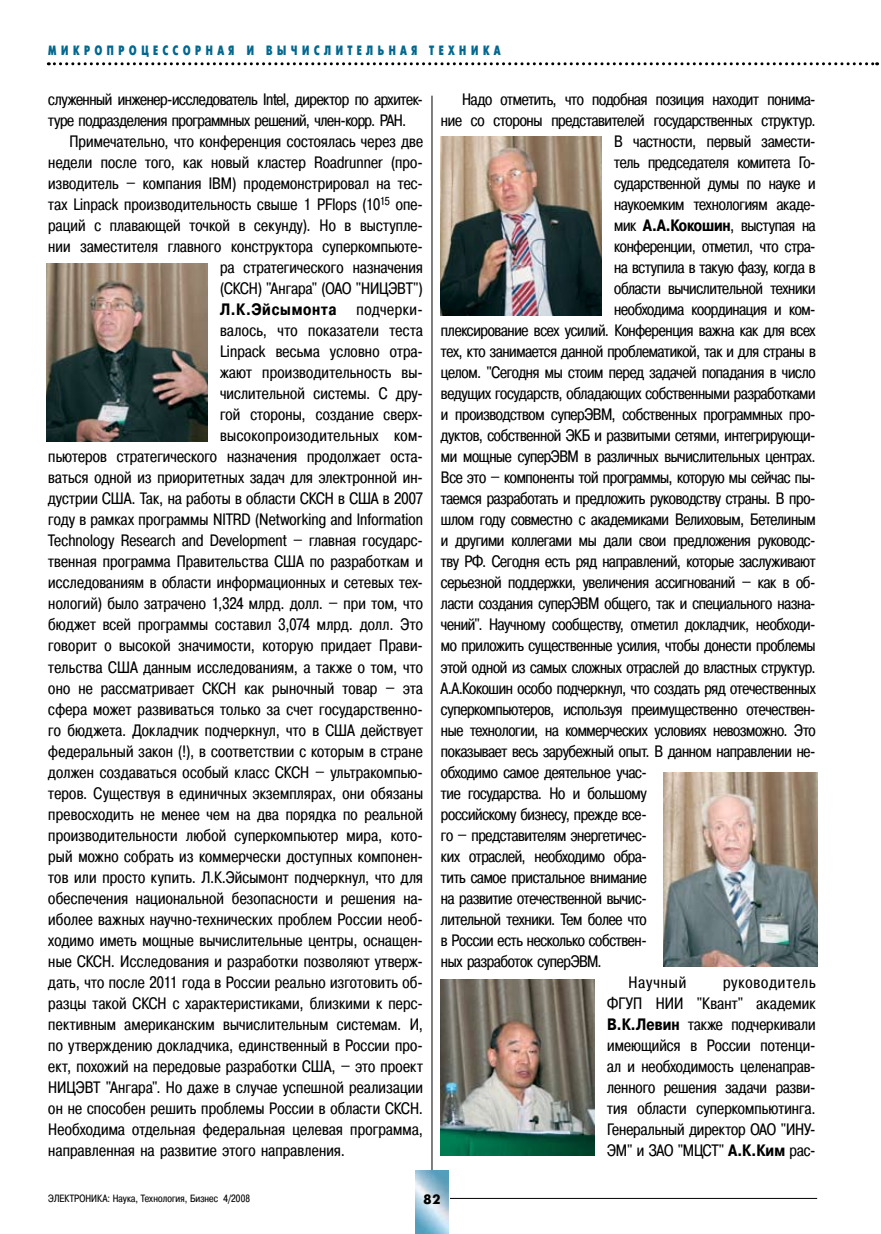
<style>
.page{position:relative;width:881px;height:1234px;background:#fff}
.page>*{position:absolute;margin:0;border:0;box-sizing:border-box;transform-origin:0 0}
.t1{font:16.5px/21px "Pragmatica Cond C";letter-spacing:.005em;color:#000;text-align:justify}
.t2{font:16.5px "Pragmatica Cond C";letter-spacing:-.015em;color:#000}
.t3{font:16.5px/21px "Pragmatica Cond C";letter-spacing:-.02em;color:#000}
.t4{font:16.5px "Pragmatica Cond C";letter-spacing:.03em;color:#000}
.t5{font:700 16.5px "Pragmatica Cond C";letter-spacing:.045em;color:#000}
.t6{font:16.5px "Pragmatica Cond C";letter-spacing:.055em;color:#000}
.t7{font:13.5px "Futuris X Cond C";letter-spacing:.3em;color:#006890}
.t8{font:700 13.5px "Futuris C";color:#000}
.t9{font:10.5px "Pragmatica Cond C";letter-spacing:.015em;color:#000}
.s1{font-weight:400}
.s2{font-weight:700}
</style>
<div class="page">
<img style="left:47px;top:263px;width:160px;height:178px">
<img style="left:441px;top:136px;width:160px;height:179px">
<img style="left:663px;top:772px;width:153px;height:194px">
<img style="left:441px;top:979px;width:153px;height:176px">
<hr style="left:431px;top:96px;width:1px;height:1073px;background:#000">
<hr style="left:432px;top:1197px;width:384px;height:1px;background:#000">
<img style="left:415px;top:1169px;width:34px;height:64px">
<svg style="left:48px;top:62px;width:829px;height:3px"></svg>
<p class="t7" style="left:48px;top:43px;width:453px">Микропроцессорная и вычислительная техника</p>
<p class="t3" style="left:48px;top:89px;width:376px">служенный инженер-исследователь Intel, директор по архитек&shy;туре подразделения программных решений, член-корр. РАН.</p>
<p class="t1" style="left:70px;top:131px;width:355px">Примечательно, что конференция состоялась через две</p>
<p class="t1" style="left:48px;top:152px;width:376px">недели после того, как новый кластер Roadrunner (про-</p>
<p class="t1" style="left:48px;top:173px;width:376px">изводитель – компания IBM) продемонстрировал на тес-</p>
<p class="t1" style="left:48px;top:194px;width:376px">тах Linpack производительность свыше 1 PFlops (10<sup>15</sup> опе-</p>
<p class="t1" style="left:48px;top:215px;width:376px">раций с плавающей точкой в секунду). Но в выступле-</p>
<p class="t1" style="left:48px;top:236px;width:376px">нии заместителя главного конструктора суперкомпьюте-</p>
<p class="t1" style="left:220px;top:257px;width:204px">ра стратегического назначения</p>
<p class="t1" style="left:220px;top:278px;width:204px">(СКСН) "Ангара" (ОАО "НИЦЭВТ")</p>
<p class="t5" style="left:220px;top:300px;width:204px">Л.К.Эйсымонта <span class="s1">подчерки-</span></p>
<p class="t1" style="left:220px;top:320px;width:204px">валось, что показатели теста</p>
<p class="t1" style="left:220px;top:341px;width:204px">Linpack весьма условно отра-</p>
<p class="t1" style="left:220px;top:362px;width:204px">жают производительность вы-</p>
<p class="t1" style="left:220px;top:383px;width:204px">числительной системы. С дру-</p>
<p class="t1" style="left:220px;top:404px;width:204px">гой стороны, создание сверх-</p>
<p class="t4" style="left:220px;top:426px;width:204px">высокопроизодительных ком-</p>
<p class="t1" style="left:48px;top:446px;width:376px">пьютеров стратегического назначения продолжает оста-</p>
<p class="t1" style="left:48px;top:467px;width:376px">ваться одной из приоритетных задач для электронной ин-</p>
<p class="t1" style="left:48px;top:488px;width:376px">дустрии США. Так, на работы в области СКСН в США в 2007</p>
<p class="t1" style="left:48px;top:509px;width:376px">году в рамках программы NITRD (Networking and Information</p>
<p class="t1" style="left:48px;top:530px;width:376px">Technology Research and Development – главная государс-</p>
<p class="t1" style="left:48px;top:551px;width:376px">твенная программа Правительства США по разработкам и</p>
<p class="t1" style="left:48px;top:572px;width:376px">исследованиям в области информационных и сетевых тех-</p>
<p class="t1" style="left:48px;top:593px;width:376px">нологий) было затрачено 1,324 млрд. долл. – при том, что</p>
<p class="t1" style="left:48px;top:614px;width:376px">бюджет всей программы составил 3,074 млрд. долл. Это</p>
<p class="t1" style="left:48px;top:635px;width:376px">говорит о высокой значимости, которую придает Прави-</p>
<p class="t1" style="left:48px;top:656px;width:376px">тельства США данным исследованиям, а также о том, что</p>
<p class="t1" style="left:48px;top:677px;width:376px">оно не рассматривает СКСН как рыночный товар – эта</p>
<p class="t1" style="left:48px;top:698px;width:376px">сфера может развиваться только за счет государственно-</p>
<p class="t1" style="left:48px;top:719px;width:376px">го бюджета. Докладчик подчеркнул, что в США действует</p>
<p class="t1" style="left:48px;top:740px;width:376px">федеральный закон (!), в соответствии с которым в стране</p>
<p class="t1" style="left:48px;top:761px;width:376px">должен создаваться особый класс СКСН – ультракомпью-</p>
<p class="t1" style="left:48px;top:782px;width:376px">теров. Существуя в единичных экземплярах, они обязаны</p>
<p class="t1" style="left:48px;top:803px;width:376px">превосходить не менее чем на два порядка по реальной</p>
<p class="t1" style="left:48px;top:824px;width:376px">производительности любой суперкомпьютер мира, кото-</p>
<p class="t1" style="left:48px;top:845px;width:376px">рый можно собрать из коммерчески доступных компонен-</p>
<p class="t1" style="left:48px;top:866px;width:376px">тов или просто купить. Л.К.Эйсымонт подчеркнул, что для</p>
<p class="t1" style="left:48px;top:887px;width:376px">обеспечения национальной безопасности и решения на-</p>
<p class="t1" style="left:48px;top:908px;width:376px">иболее важных научно-технических проблем России необ-</p>
<p class="t1" style="left:48px;top:929px;width:376px">ходимо иметь мощные вычислительные центры, оснащен-</p>
<p class="t1" style="left:48px;top:950px;width:376px">ные СКСН. Исследования и разработки позволяют утверж-</p>
<p class="t1" style="left:48px;top:971px;width:376px">дать, что после 2011 года в России реально изготовить об-</p>
<p class="t1" style="left:48px;top:992px;width:376px">разцы такой СКСН с характеристиками, близкими к перс-</p>
<p class="t1" style="left:48px;top:1013px;width:376px">пективным американским вычислительным системам. И,</p>
<p class="t1" style="left:48px;top:1034px;width:376px">по утверждению докладчика, единственный в России про-</p>
<p class="t1" style="left:48px;top:1055px;width:376px">ект, похожий на передовые разработки США, – это проект</p>
<p class="t1" style="left:48px;top:1076px;width:376px">НИЦЭВТ "Ангара". Но даже в случае успешной реализации</p>
<p class="t1" style="left:48px;top:1097px;width:376px">он не способен решить проблемы России в области СКСН.</p>
<p class="t1" style="left:48px;top:1118px;width:376px">Необходима отдельная федеральная целевая программа,</p>
<p class="t1" style="left:48px;top:1139px;width:298px">направленная на развитие этого направления.</p>
<p class="t2" style="left:462px;top:90px;width:355px">Надо отметить, что подобная позиция находит понима-</p>
<p class="t2" style="left:441px;top:111px;width:376px">ние со стороны представителей государственных структур.</p>
<p class="t1" style="left:614px;top:131px;width:203px">В частности, первый замести-</p>
<p class="t3" style="left:614px;top:152px;width:203px">тель председателя комитета Го-</p>
<p class="t2" style="left:614px;top:174px;width:203px">сударственной думы по науке и</p>
<p class="t1" style="left:614px;top:194px;width:203px">наукоемким технологиям акаде-</p>
<p class="t2" style="left:614px;top:216px;width:203px">мик <span class="s2">А.А.Кокошин</span>, выступая на</p>
<p class="t2" style="left:614px;top:237px;width:203px">конференции, отметил, что стра-</p>
<p class="t2" style="left:614px;top:258px;width:203px">на вступила в такую фазу, когда в</p>
<p class="t3" style="left:614px;top:278px;width:203px">области вычислительной техники</p>
<p class="t2" style="left:614px;top:300px;width:203px">необходима координация и ком-</p>
<p class="t2" style="left:441px;top:321px;width:376px">плексирование всех усилий. Конференция важна как для всех</p>
<p class="t3" style="left:441px;top:341px;width:376px">тех, кто занимается данной проблематикой, так и для страны в</p>
<p class="t2" style="left:441px;top:363px;width:376px">целом. "Сегодня мы стоим перед задачей попадания в число</p>
<p class="t2" style="left:441px;top:384px;width:376px">ведущих государств, обладающих собственными разработками</p>
<p class="t2" style="left:441px;top:405px;width:376px">и производством суперЭВМ, собственных программных про-</p>
<p class="t2" style="left:441px;top:426px;width:376px">дуктов, собственной ЭКБ и развитыми сетями, интегрирующи-</p>
<p class="t3" style="left:441px;top:446px;width:376px">ми мощные суперЭВМ в различных вычислительных центрах.</p>
<p class="t3" style="left:441px;top:467px;width:376px">Все это – компоненты той программы, которую мы сейчас пы-</p>
<p class="t2" style="left:441px;top:489px;width:376px">таемся разработать и предложить руководству страны. В про-</p>
<p class="t2" style="left:441px;top:510px;width:376px">шлом году совместно с академиками Велиховым, Бетелиным</p>
<p class="t2" style="left:441px;top:531px;width:376px">и другими коллегами мы дали свои предложения руководс-</p>
<p class="t2" style="left:441px;top:552px;width:376px">тву РФ. Сегодня есть ряд направлений, которые заслуживают</p>
<p class="t2" style="left:441px;top:573px;width:376px">серьезной поддержки, увеличения ассигнований – как в об-</p>
<p class="t2" style="left:441px;top:594px;width:376px">ласти создания суперЭВМ общего, так и специального назна-</p>
<p class="t3" style="left:441px;top:614px;width:376px">чений". Научному сообществу, отметил докладчик, необходи-</p>
<p class="t2" style="left:441px;top:636px;width:376px">мо приложить существенные усилия, чтобы донести проблемы</p>
<p class="t2" style="left:441px;top:657px;width:376px">этой одной из самых сложных отраслей до властных структур.</p>
<p class="t2" style="left:441px;top:678px;width:376px">А.А.Кокошин особо подчеркнул, что создать ряд отечественных</p>
<p class="t2" style="left:441px;top:699px;width:376px">суперкомпьютеров, используя преимущественно отечествен-</p>
<p class="t3" style="left:441px;top:719px;width:376px">ные технологии, на коммерческих условиях невозможно. Это</p>
<p class="t2" style="left:441px;top:741px;width:376px">показывает весь зарубежный опыт. В данном направлении не-</p>
<p class="t2" style="left:441px;top:762px;width:207px">обходимо самое деятельное учас-</p>
<p class="t2" style="left:441px;top:783px;width:207px">тие государства. Но и большому</p>
<p class="t2" style="left:441px;top:804px;width:207px">российскому бизнесу, прежде все-</p>
<p class="t2" style="left:441px;top:825px;width:207px">го – представителям энергетичес-</p>
<p class="t3" style="left:441px;top:845px;width:207px">ких отраслей, необходимо обра-</p>
<p class="t2" style="left:441px;top:867px;width:207px">тить самое пристальное внимание</p>
<p class="t3" style="left:441px;top:887px;width:207px">на развитие отечественной вычис-</p>
<p class="t3" style="left:441px;top:908px;width:207px">лительной техники. Тем более что</p>
<p class="t2" style="left:441px;top:930px;width:207px">в России есть несколько собствен-</p>
<p class="t2" style="left:441px;top:951px;width:162px">ных разработок суперЭВМ.</p>
<p class="t6" style="left:628px;top:972px;width:59px">Научный</p>
<p class="t1" style="left:607px;top:971px;width:210px;text-indent:116px">руководитель ФГУП НИИ "Квант" академик <span class="s2">В.К.Левин</span> также подчеркивали имеющийся в России потенци&shy;ал и необходимость целенаправ&shy;ленного решения задачи разви&shy;тия области суперкомпьютинга.<br>Генеральный директор ОАО "ИНУ-ЭМ" и ЗАО "МЦСТ" <span class="s2">А.К.Ким</span> рас-</p>
<p class="t9" style="left:48px;top:1192px;width:203px">ЭЛЕКТРОНИКА: Наука, Технология, Бизнес 4/2008</p>
<p class="t8" style="left:423px;top:1191px;width:18px">82</p>
</div>
